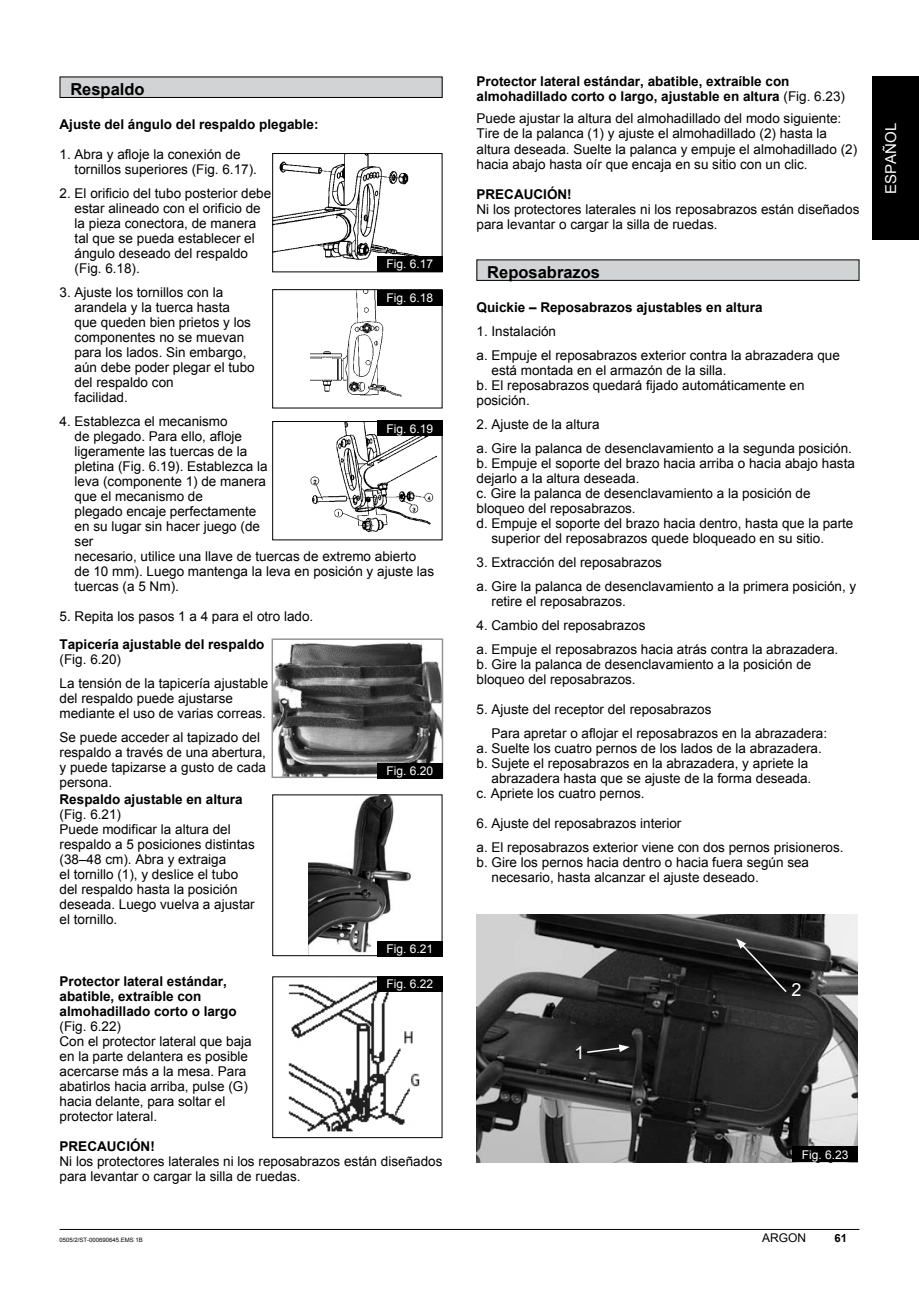
<style>
.page{position:relative;width:919px;height:1289px;background:#fff}
.page>*{position:absolute;margin:0;border:0;box-sizing:border-box;transform-origin:0 0}
.t1{font:18px "Arial";color:#fff}
.t2{font:700 16.5px "Arial";color:#000}
.t3{font:15px "Arial";color:#fff}
.t4{font:13.5px/15px "Arial";color:#000}
.t5{font:700 13.5px/15px "Arial";color:#000}
.t6{font:12px "Arial";color:#fff}
.t7{font:12px "Arial";color:#000}
.t8{font:700 11.25px "Arial";color:#000}
.t9{font:6px "Arial";color:#000}
.s1{font-weight:400}
</style>
<div class="page">
<hr style="left:60px;top:1228px;width:799px;height:1px;background:#000">
<div style="left:872px;top:77px;width:46px;height:163px;background:#000"></div>
<div style="left:60px;top:77px;width:382px;height:20px;background:#d1d3d4"></div>
<div style="left:60px;top:77px;width:382px;height:21px;border:1px solid #000"></div>
<div style="left:477px;top:260px;width:382px;height:20px;background:#d1d3d4"></div>
<div style="left:476px;top:259px;width:383px;height:22px;border:1px solid #000"></div>
<img style="left:310px;top:423px;width:126px;height:110px">
<div style="left:272px;top:421px;width:170px;height:119px;border:1px solid #000"></div>
<div style="left:377px;top:420px;width:65px;height:16px;background:#000"></div>
<img style="left:310px;top:291px;width:91px;height:106px">
<div style="left:272px;top:289px;width:170px;height:119px;border:1px solid #000"></div>
<div style="left:377px;top:290px;width:65px;height:15px;background:#000"></div>
<img style="left:274px;top:155px;width:145px;height:105px">
<div style="left:272px;top:153px;width:170px;height:119px;border:1px solid #000"></div>
<div style="left:377px;top:256px;width:65px;height:15px;background:#000"></div>
<img style="left:274px;top:642px;width:166px;height:133px">
<div style="left:271px;top:638px;width:172px;height:140px;border:2px solid #939598"></div>
<div style="left:377px;top:763px;width:65px;height:15px;background:#000"></div>
<img style="left:308px;top:796px;width:104px;height:158px">
<div style="left:272px;top:794px;width:170px;height:162px;border:1px solid #000"></div>
<div style="left:377px;top:941px;width:65px;height:15px;background:#000"></div>
<img style="left:288px;top:980px;width:152px;height:152px">
<div style="left:377px;top:975px;width:65px;height:16px;background:#000"></div>
<img style="left:476px;top:914px;width:381px;height:248px">
<div style="left:792px;top:1146px;width:65px;height:15px;background:#000"></div>
<svg style="left:585px;top:1044px;width:44px;height:9px"></svg>
<svg style="left:736px;top:938px;width:52px;height:55px;background:#2a2a2a"></svg>
<p class="t2" style="left:70px;top:78px;width:76px">Respaldo</p>
<p class="t5" style="left:60px;top:117px;width:260px">Ajuste del ángulo del respaldo plegable:</p>
<p class="t4" style="left:75px;top:147px;width:184px;text-indent:-15px">1. Abra y afloje la conexión de tornillos superiores (Fig. 6.17).</p>
<p class="t4" style="left:75px;top:186px;width:198px;text-indent:-15px">2. El orificio del tubo posterior debe estar alineado con el orificio de la pieza conectora, de manera tal que se pueda establecer el ángulo deseado del respaldo (Fig. 6.18).</p>
<p class="t4" style="left:75px;top:285px;width:182px;text-indent:-15px">3. Ajuste los tornillos con la arandela y la tuerca hasta que queden bien prietos y los componentes no se muevan para los lados. Sin embargo, aún debe poder plegar el tubo del respaldo con<br>facilidad.</p>
<p class="t4" style="left:75px;top:414px;width:361px;text-indent:-15px">4. Establezca el mecanismo<br>de plegado. Para ello, afloje<br>ligeramente las tuercas de la<br>pletina (Fig. 6.19). Establezca la<br>leva (componente 1) de manera<br>que el mecanismo de<br>plegado encaje perfectamente<br>en su lugar sin hacer juego (de<br>ser<br>necesario, utilice una llave de tuercas de extremo abierto de 10 mm). Luego mantenga la leva en posición y ajuste las tuercas (a 5 Nm).</p>
<p class="t4" style="left:60px;top:609px;width:255px">5. Repita los pasos 1 a 4 para el otro lado.</p>
<p class="t6" style="left:386px;top:256px;width:48px">Fig. 6.17</p>
<p class="t6" style="left:386px;top:290px;width:48px">Fig. 6.18</p>
<p class="t6" style="left:386px;top:420px;width:48px">Fig. 6.19</p>
<p class="t5" style="left:60px;top:636px;width:206px">Tapicería ajustable del respaldo</p>
<p class="t4" style="left:60px;top:647px;width:210px;line-height:24px">(Fig. 6.20)<br>La tensión de la tapicería ajustable</p>
<p class="t4" style="left:60px;top:690px;width:208px">del respaldo puede ajustarse mediante el uso de varias correas.</p>
<p class="t4" style="left:60px;top:729px;width:208px">Se puede acceder al tapizado del respaldo a través de una abertura, y puede tapizarse a gusto de cada persona.</p>
<p class="t5" style="left:60px;top:792px;width:185px">Respaldo ajustable en altura</p>
<p class="t4" style="left:60px;top:807px;width:197px">(Fig. 6.21)<br>Puede modificar la altura del respaldo a 5 posiciones distintas (38–48 cm). Abra y extraiga<br>el tornillo (1), y deslice el tubo del respaldo hasta la posición deseada. Luego vuelva a ajustar el tornillo.</p>
<p class="t6" style="left:386px;top:763px;width:48px">Fig. 6.20</p>
<p class="t6" style="left:386px;top:941px;width:48px">Fig. 6.21</p>
<p class="t6" style="left:386px;top:975px;width:48px">Fig. 6.22</p>
<p class="t5" style="left:60px;top:973px;width:179px">Protector lateral estándar, abatible, extraíble con almohadillado corto o largo</p>
<p class="t4" style="left:60px;top:1018px;width:194px">(Fig. 6.22)<br>Con el protector lateral que baja en la parte delantera es posible acercarse más a la mesa. Para abatirlos hacia arriba, pulse (G) hacia delante, para soltar el protector lateral.</p>
<p class="t5" style="left:60px;top:1138px;width:11px">PRECAUC</p>
<p class="t5" style="left:126px;top:1138px;width:30px">IÓN!</p>
<p class="t4" style="left:60px;top:1153px;width:384px">Ni los protectores laterales ni los reposabrazos están diseñados para levantar o cargar la silla de ruedas.</p>
<p class="t9" style="left:60px;top:1235px;width:85px">0505/2/ST-000690645.EMS 1B</p>
<p class="t5" style="left:476px;top:75px;width:370px">Protector lateral estándar, abatible, extraíble con almohadillado corto o largo, ajustable en altura <span class="s1">(Fig. 6.23)</span></p>
<p class="t4" style="left:476px;top:111px;width:382px">Puede ajustar la altura del almohadillado del modo siguiente:<br>Tire de la palanca (1) y ajuste el almohadillado (2) hasta la altura deseada. Suelte la palanca y empuje el almohadillado (2) hacia abajo hasta oír que encaja en su sitio con un clic.</p>
<p class="t5" style="left:476px;top:187px;width:11px">PRECAUC</p>
<p class="t5" style="left:543px;top:187px;width:30px">IÓN!</p>
<p class="t4" style="left:476px;top:201px;width:384px">Ni los protectores laterales ni los reposabrazos están diseñados para levantar o cargar la silla de ruedas.</p>
<p class="t2" style="left:487px;top:261px;width:114px">Reposabrazos</p>
<p class="t5" style="left:476px;top:300px;width:287px">Quickie – Reposabrazos ajustables en altura</p>
<p class="t4" style="left:476px;top:319px;width:365px;line-height:24px">1. Instalación<br>a. Empuje el reposabrazos exterior contra la abrazadera que</p>
<p class="t4" style="left:476px;top:363px;width:329px;text-indent:15px">está montada en el armazón de la silla.<br>b. El reposabrazos quedará fijado automáticamente en posición.</p>
<p class="t4" style="left:476px;top:412px;width:377px;line-height:24px">2. Ajuste de la altura<br>a. Gire la palanca de desenclavamiento a la segunda posición.</p>
<p class="t4" style="left:476px;top:456px;width:380px">b. Empuje el soporte del brazo hacia arriba o hacia abajo hasta</p>
<p class="t4" style="left:476px;top:471px;width:164px">dejarlo a la altura deseada.</p>
<p class="t4" style="left:476px;top:486px;width:335px">c. Gire la palanca de desenclavamiento a la posición de</p>
<p class="t4" style="left:476px;top:501px;width:161px">bloqueo del reposabrazos.</p>
<p class="t4" style="left:476px;top:516px;width:378px">d. Empuje el soporte del brazo hacia dentro, hasta que la parte</p>
<p class="t4" style="left:491px;top:531px;width:334px">superior del reposabrazos quede bloqueado en su sitio.</p>
<p class="t4" style="left:476px;top:550px;width:381px;line-height:24px">3. Extracción del reposabrazos<br>a. Gire la palanca de desenclavamiento a la primera posición, y</p>
<p class="t4" style="left:491px;top:594px;width:136px">retire el reposabrazos.</p>
<p class="t4" style="left:476px;top:613px;width:363px;line-height:24px">4. Cambio del reposabrazos<br>a. Empuje el reposabrazos hacia atrás contra la abrazadera.</p>
<p class="t4" style="left:476px;top:657px;width:336px">b. Gire la palanca de desenclavamiento a la posición de bloqueo del reposabrazos.</p>
<p class="t4" style="left:491px;top:697px;width:337px;line-height:24px;text-indent:-15px">5. Ajuste del receptor del reposabrazos<br>Para apretar o aflojar el reposabrazos en la abrazadera:</p>
<p class="t4" style="left:476px;top:741px;width:347px">a. Suelte los cuatro pernos de los lados de la abrazadera. b. Sujete el reposabrazos en la abrazadera, y apriete la</p>
<p class="t4" style="left:476px;top:771px;width:336px;text-indent:15px">abrazadera hasta que se ajuste de la forma deseada. c. Apriete los cuatro pernos.</p>
<p class="t4" style="left:476px;top:811px;width:368px;line-height:24px">6. Ajuste del reposabrazos interior<br>a. El reposabrazos exterior viene con dos pernos prisioneros.</p>
<p class="t4" style="left:491px;top:855px;width:319px;text-indent:-15px">b. Gire los pernos hacia dentro o hacia fuera según sea necesario, hasta alcanzar el ajuste deseado.</p>
<p class="t3" style="left:881px;top:194px;width:72px;rotate:-90deg">ESPAÑOL</p>
<p class="t3" style="left:881px;top:191px;width:67px;rotate:-90deg">ENGLISH</p>
<h1 class="t1" style="left:574px;top:1040px;width:12px">1</h1>
<h1 class="t1" style="left:791px;top:978px;width:12px">2</h1>
<p class="t6" style="left:801px;top:1146px;width:48px">Fig. 6.23</p>
<p class="t7" style="left:762px;top:1230px;width:46px">ARGON</p>
<p class="t8" style="left:834px;top:1230px;width:14px">61</p>
</div>
